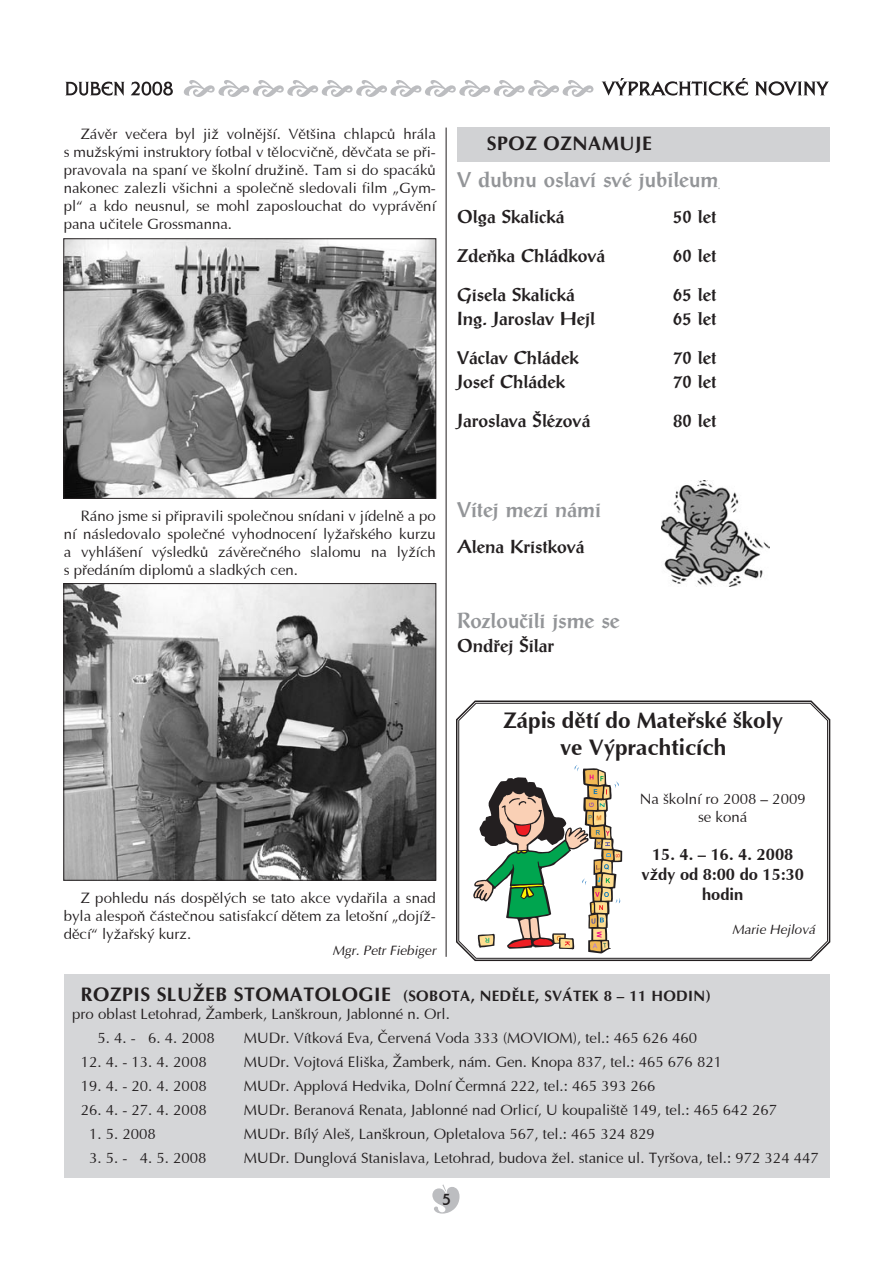
<style>
.page{position:relative;width:893px;height:1263px;background:#fff}
.page>*{position:absolute;margin:0;border:0;box-sizing:border-box;transform-origin:0 0}
.základní{font:700 22.5px "Ottawa";color:#231f20}
.základní-2{font:21px "Prose Antique CE Bold";color:#939598}
.nadpis{font:700 19.5px "Ottawa";letter-spacing:.025em;color:#231f20}
.základní-3{font:18px "Prose Antique CE Bold";color:#231f20}
.základní-4{font:700 16.5px/19.8px "Ottawa";color:#231f20;text-align:center}
.t1{font:16.5px "Liberty D";color:#231f20}
.základní-5{font:15px/18px "Ottawa";color:#231f20;text-align:justify}
.nadpis-2{font:700 15px "Ottawa";letter-spacing:.025em;color:#231f20}
.podpis{font:italic 13.5px "Ottawa";color:#231f20}
.s1{font-size:19.5px}
</style>
<div class="page">
<svg style="left:432px;top:1184px;width:27px;height:29px"></svg>
<svg style="left:184px;top:80px;width:409px;height:17px"></svg>
<svg style="left:65px;top:82px;width:60px;height:14px"></svg>
<svg style="left:131px;top:82px;width:42px;height:14px"></svg>
<svg style="left:602px;top:78px;width:146px;height:18px"></svg>
<svg style="left:755px;top:81px;width:74px;height:15px"></svg>
<hr style="left:446px;top:128px;width:1px;height:829px;background:#231f20">
<img style="left:65px;top:240px;width:369px;height:257px">
<div style="left:63px;top:238px;width:373px;height:261px;border:1px solid #231f20"></div>
<img style="left:65px;top:585px;width:369px;height:294px">
<div style="left:63px;top:583px;width:373px;height:298px;border:1px solid #231f20"></div>
<div style="left:457px;top:128px;width:372px;height:34px;background:#d1d2d4"></div>
<img style="left:661px;top:481px;width:108px;height:105px">
<div style="left:64px;top:975px;width:765px;height:203px;background:#d5d6d8"></div>
<svg style="left:456px;top:700px;width:375px;height:262px"></svg>
<svg style="left:458px;top:702px;width:370px;height:257px"></svg>
<p class="základní-5" style="left:64px;top:125px;width:374px;text-indent:17px">Závěr večera byl již volnější. Většina chlapců hrála s mužskými instruktory fotbal v tělocvičně, děvčata se při&shy;pravovala na spaní ve školní družině. Tam si do spacáků nakonec zalezli všichni a společně sledovali film „Gym&shy;pl“ a kdo neusnul, se mohl zaposlouchat do vyprávění pana učitele Grossmanna.</p>
<p class="nadpis" style="left:487px;top:131px;width:167px">SPOZ OZNAMUJE</p>
<p class="základní-2" style="left:457px;top:167px;width:263px">V dubnu oslaví své jubileum</p>
<p class="základní-3" style="left:457px;top:206px;width:109px">Olga Skalická</p>
<p class="základní-3" style="left:673px;top:206px;width:45px">50 let</p>
<p class="základní-3" style="left:457px;top:245px;width:149px">Zdeňka Chládková</p>
<p class="základní-3" style="left:673px;top:245px;width:45px">60 let</p>
<p class="základní-3" style="left:457px;top:284px;width:119px">Gisela Skalická</p>
<p class="základní-3" style="left:673px;top:284px;width:45px">65 let</p>
<p class="základní-3" style="left:457px;top:308px;width:139px">Ing. Jaroslav Hejl</p>
<p class="základní-3" style="left:673px;top:308px;width:45px">65 let</p>
<p class="základní-3" style="left:457px;top:347px;width:123px">Václav Chládek</p>
<p class="základní-3" style="left:673px;top:347px;width:45px">70 let</p>
<p class="základní-3" style="left:457px;top:371px;width:109px">Josef Chládek</p>
<p class="základní-3" style="left:673px;top:371px;width:45px">70 let</p>
<p class="základní-3" style="left:457px;top:410px;width:135px">Jaroslava Šlézová</p>
<p class="základní-3" style="left:673px;top:410px;width:45px">80 let</p>
<p class="základní-5" style="left:64px;top:507px;width:374px;text-indent:17px">Ráno jsme si připravili společnou snídani v jídelně a po ní následovalo společné vyhodnocení lyžařského kurzu a vyhlášení výsledků závěrečného slalomu na lyžích s předáním diplomů a sladkých cen.</p>
<p class="základní-2" style="left:457px;top:498px;width:145px">Vítej mezi námi</p>
<p class="základní-3" style="left:457px;top:537px;width:129px">Alena Kristková</p>
<p class="základní-2" style="left:457px;top:608px;width:164px">Rozloučili jsme se</p>
<p class="základní-3" style="left:457px;top:635px;width:98px">Ondřej Šilar</p>
<p class="základní-5" style="left:64px;top:889px;width:374px;text-indent:17px">Z pohledu nás dospělých se tato akce vydařila a snad byla alespoň částečnou satisfakcí dětem za letošní „dojíž&shy;děcí“ lyžařský kurz.</p>
<p class="podpis" style="left:332px;top:942px;width:105px">Mgr. Petr Fiebiger</p>
<p class="základní" style="left:503px;top:706px;width:281px">Zápis dětí do Mateřské školy</p>
<p class="základní" style="left:560px;top:733px;width:168px">ve Výprachticích</p>
<p class="základní-5" style="left:640px;top:790px;width:167px;text-align:center">Na školní ro 2008 – 2009 se koná</p>
<p class="základní-4" style="left:652px;top:844px;width:143px">15. 4. – 16. 4. 2008</p>
<p class="základní-4" style="left:641px;top:864px;width:164px">vždy od 8:00 do 15:30 hodin</p>
<p class="podpis" style="left:732px;top:921px;width:85px">Marie Hejlová</p>
<p class="nadpis-2" style="left:81px;top:986px;width:631px"><span class="s1">ROZPIS SLUŽEB STOMATOLOGIE</span> (SOBOTA, NEDĚLE, SVÁTEK 8 – 11 HODIN)</p>
<p class="základní-5" style="left:72px;top:1005px;width:379px">pro oblast Letohrad, Žamberk, Lanškroun, Jablonné n. Orl.</p>
<p class="základní-5" style="left:97px;top:1029px;width:119px">5. 4. - 6. 4. 2008</p>
<p class="základní-5" style="left:244px;top:1029px;width:455px">MUDr. Vítková Eva, Červená Voda 333 (MOVIOM), tel.: 465 626 460</p>
<p class="základní-5" style="left:81px;top:1053px;width:127px">12. 4. - 13. 4. 2008</p>
<p class="základní-5" style="left:244px;top:1053px;width:480px">MUDr. Vojtová Eliška, Žamberk, nám. Gen. Knopa 837, tel.: 465 676 821</p>
<p class="základní-5" style="left:81px;top:1077px;width:127px">19. 4. - 20. 4. 2008</p>
<p class="základní-5" style="left:244px;top:1077px;width:413px">MUDr. Applová Hedvika, Dolní Čermná 222, tel.: 465 393 266</p>
<p class="základní-5" style="left:81px;top:1101px;width:127px">26. 4. - 27. 4. 2008</p>
<p class="základní-5" style="left:244px;top:1101px;width:535px">MUDr. Beranová Renata, Jablonné nad Orlicí, U koupaliště 149, tel.: 465 642 267</p>
<p class="základní-5" style="left:89px;top:1125px;width:68px">1. 5. 2008</p>
<p class="základní-5" style="left:244px;top:1125px;width:412px">MUDr. Bílý Aleš, Lanškroun, Opletalova 567, tel.: 465 324 829</p>
<p class="základní-5" style="left:89px;top:1149px;width:119px">3. 5. - 4. 5. 2008</p>
<p class="základní-5" style="left:244px;top:1149px;width:577px">MUDr. Dunglová Stanislava, Letohrad, budova žel. stanice ul. Tyršova, tel.: 972 324 447</p>
<p class="t1" style="left:442px;top:1191px;width:10px">5</p>
</div>
